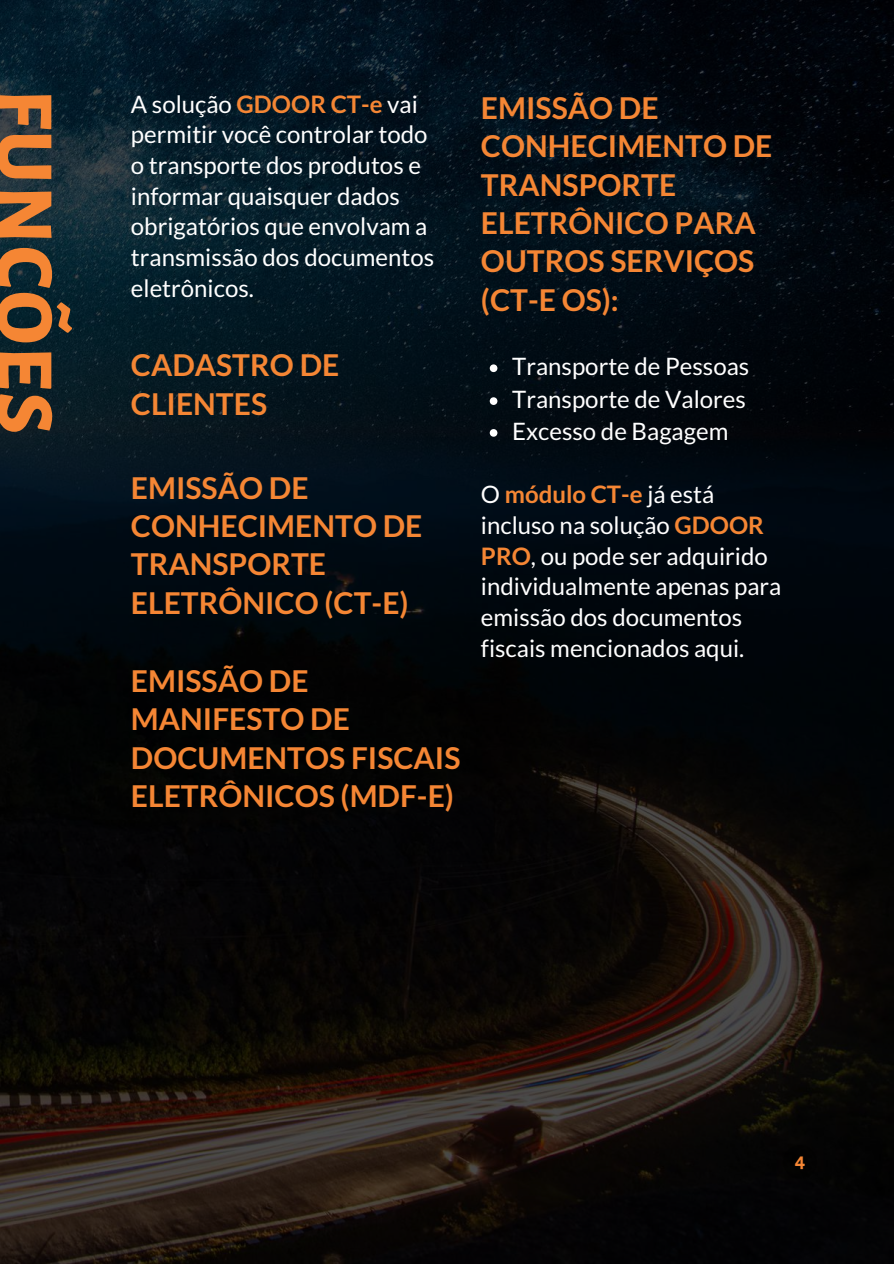
<style>
.page{position:relative;width:894px;height:1264px;background:#fff}
.page>*{position:absolute;margin:0;border:0;box-sizing:border-box;transform-origin:0 0}
.t1{font:800 82.5px "Alegreya Sans";letter-spacing:.03em;color:#f58634}
.t2{font:700 30px/38.4px "Lato";color:#f58634}
.t3{font:24px/30.6px "Lato";color:#fff}
.t4{font:700 21px "Alegreya Sans";color:#f58634}
.s1{font-weight:700;color:#f58634}
</style>
<div class="page">
<img style="left:0;top:0;width:893px;height:1263px">
<svg style="left:783px;top:1144px;width:33px;height:34px"></svg>
<svg style="left:489px;top:364px;width:8px;height:8px"></svg>
<svg style="left:489px;top:397px;width:8px;height:8px"></svg>
<svg style="left:489px;top:429px;width:8px;height:8px"></svg>
<h1 class="t1" style="left:72px;top:89px;width:346px;rotate:90deg">FUNÇÕES</h1>
<p class="t3" style="left:131px;top:88px;width:304px">A solução <span class="s1">GDOOR CT-e</span> vai permitir você controlar todo o transporte dos produtos e informar quaisquer dados obrigatórios que envolvam a transmissão dos documentos eletrônicos.</p>
<p class="t2" style="left:131px;top:345px;width:210px">CADASTRO DE<br>CLIENTES</p>
<p class="t2" style="left:131px;top:468px;width:293px">EMISSÃO DE<br>CONHECIMENTO DE<br>TRANSPORTE<br>ELETRÔNICO (CT-E)</p>
<p class="t2" style="left:131px;top:661px;width:331px">EMISSÃO DE<br>MANIFESTO DE<br>DOCUMENTOS FISCAIS<br>ELETRÔNICOS (MDF-E)</p>
<p class="t2" style="left:481px;top:88px;width:293px">EMISSÃO DE<br>CONHECIMENTO DE<br>TRANSPORTE<br>ELETRÔNICO PARA<br>OUTROS SERVIÇOS (CT-E OS):</p>
<p class="t3" style="left:512px;top:350px;width:238px;line-height:32.2px">Transporte de Pessoas<br>Transporte de Valores<br>Excesso de Bagagem</p>
<p class="t3" style="left:481px;top:479px;width:302px">O <span class="s1">módulo CT-e</span> já está incluso na solução <span class="s1">GDOOR<br>PRO</span>, ou pode ser adquirido individualmente apenas para emissão dos documentos fiscais mencionados aqui.</p>
<p class="t4" style="left:794px;top:1148px;width:12px">4</p>
</div>
